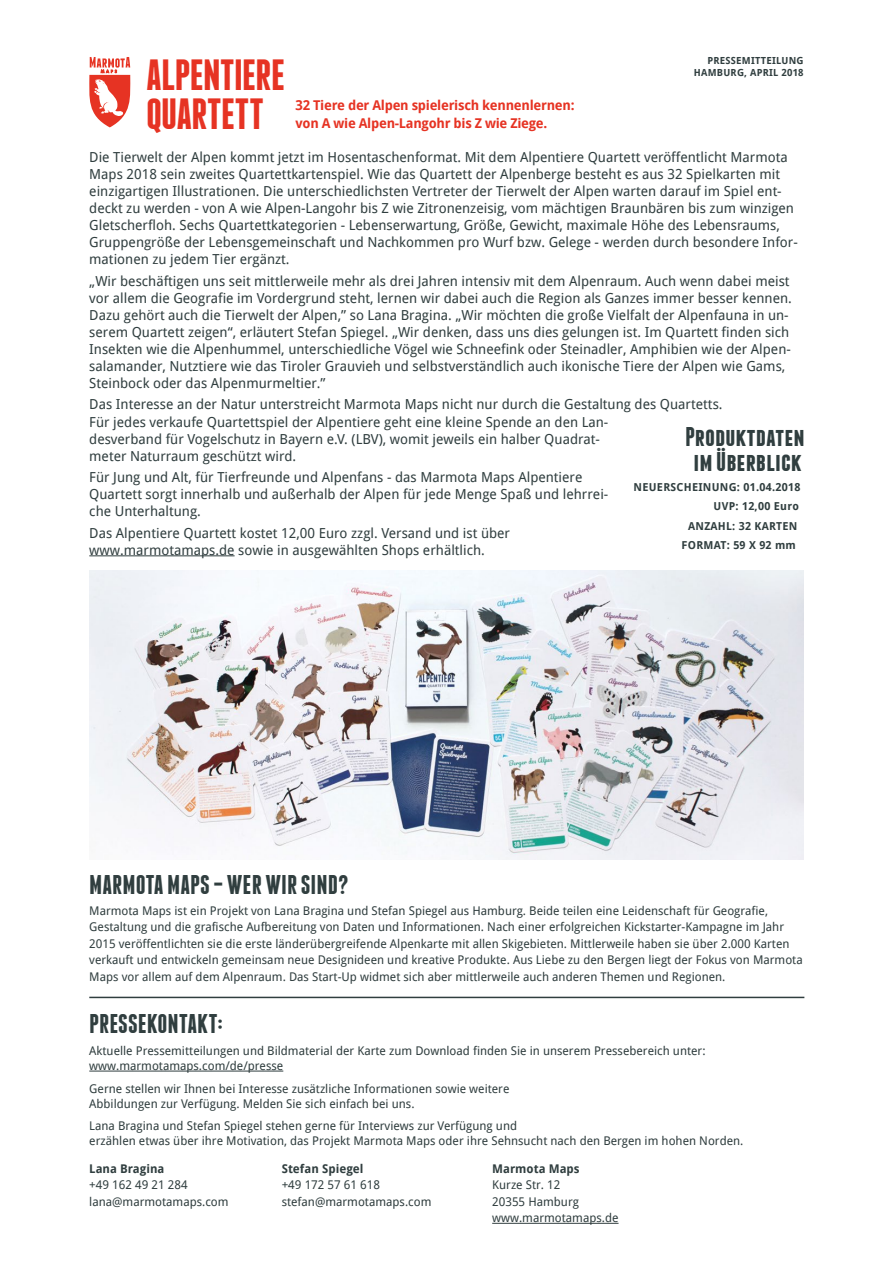
<style>
.page{position:relative;width:893px;height:1263px;background:#fff}
.page>*{position:absolute;margin:0;border:0;box-sizing:border-box;transform-origin:0 0}
.t1{font:700 43.5px/39px "Franchise";letter-spacing:-.025em;color:#e63323}
.t2{font:700 27px/25.5px "Franchise";color:#303e3f;text-align:center}
.t3{font:13.8px/17.1px "Droid Sans";color:#303e3f}
.t4{font:700 13.5px/18px "Droid Sans";letter-spacing:-.02em;color:#e63323}
.t5{font:12px/16.5px "Droid Sans";color:#303e3f}
.t6{font:700 12px "Droid Sans";color:#303e3f}
.t7{font:700 10.95px "Droid Sans";letter-spacing:.025em;color:#303e3f}
.t8{font:700 9.75px/12px "Droid Sans";letter-spacing:.025em;color:#303e3f;text-align:right}
</style>
<div class="page">
<img style="left:89px;top:571px;width:715px;height:288px">
<hr style="left:89px;top:555px;width:146px;height:1px;background:#303e3f">
<hr style="left:89px;top:997px;width:715px;height:1px;background:#303e3f">
<hr style="left:89px;top:1071px;width:194px;height:1px;background:#303e3f">
<hr style="left:492px;top:1223px;width:126px;height:1px;background:#303e3f">
<svg style="left:89px;top:57px;width:42px;height:70px"></svg>
<h1 class="t1" style="left:146px;top:57px;width:141px">ALPENTIERE<br>QUARTETT</h1>
<p class="t4" style="left:296px;top:97px;width:280px">32 Tiere der Alpen spielerisch kennenlernen: von A wie Alpen-Langohr bis Z wie Ziege.</p>
<p class="t8" style="left:694px;top:55px;width:111px">PRESSEMITTEILUNG<br>HAMBURG, APRIL 2018</p>
<p class="t3" style="left:89px;top:148px;width:710px">Die Tierwelt der Alpen kommt jetzt im Hosentaschenformat. Mit dem Alpentiere Quartett veröffentlicht Marmota Maps 2018 sein zweites Quartettkartenspiel. Wie das Quartett der Alpenberge besteht es aus 32 Spielkarten mit einzigartigen Illustrationen. Die unterschiedlichsten Vertreter der Tierwelt der Alpen warten darauf im Spiel ent&shy;deckt zu werden - von A wie Alpen-Langohr bis Z wie Zitronenzeisig, vom mächtigen Braunbären bis zum winzigen Gletscherfloh. Sechs Quartettkategorien - Lebenserwartung, Größe, Gewicht, maximale Höhe des Lebensraums, Gruppengröße der Lebensgemeinschaft und Nachkommen pro Wurf bzw. Gelege - werden durch besondere Infor&shy;mationen zu jedem Tier ergänzt.</p>
<p class="t3" style="left:89px;top:272px;width:704px">„Wir beschäftigen uns seit mittlerweile mehr als drei Jahren intensiv mit dem Alpenraum. Auch wenn dabei meist vor allem die Geografie im Vordergrund steht, lernen wir dabei auch die Region als Ganzes immer besser kennen.<br>Dazu gehört auch die Tierwelt der Alpen,” so Lana Bragina. „Wir möchten die große Vielfalt der Alpenfauna in un&shy;serem Quartett zeigen“, erläutert Stefan Spiegel. „Wir denken, dass uns dies gelungen ist. Im Quartett finden sich Insekten wie die Alpenhummel, unterschiedliche Vögel wie Schneefink oder Steinadler, Amphibien wie der Alpen&shy;salamander, Nutztiere wie das Tiroler Grauvieh und selbstverständlich auch ikonische Tiere der Alpen wie Gams, Steinbock oder das Alpenmurmeltier.”</p>
<p class="t3" style="left:89px;top:396px;width:635px">Das Interesse an der Natur unterstreicht Marmota Maps nicht nur durch die Gestaltung des Quartetts.<br>Für jedes verkaufe Quartettspiel der Alpentiere geht eine kleine Spende an den Lan-<br>desverband für Vogelschutz in Bayern e.V. (LBV), womit jeweils ein halber Quadrat-<br>meter Naturraum geschützt wird.</p>
<p class="t3" style="left:89px;top:469px;width:520px">Für Jung und Alt, für Tierfreunde und Alpenfans - das Marmota Maps Alpentiere<br>Quartett sorgt innerhalb und außerhalb der Alpen für jede Menge Spaß und lehrrei&shy;che Unterhaltung.</p>
<p class="t3" style="left:89px;top:524px;width:422px">Das Alpentiere Quartett kostet 12,00 Euro zzgl. Versand und ist über www.marmotamaps.de sowie in ausgewählten Shops erhältlich.</p>
<h2 class="t2" style="left:685px;top:425px;width:121px">Produktdaten im Überblick</h2>
<p class="t7" style="left:634px;top:480px;width:168px">NEUERSCHEINUNG: 01.04.2018</p>
<p class="t7" style="left:714px;top:500px;width:87px">UVP: 12,00 Euro</p>
<p class="t7" style="left:688px;top:519px;width:111px">ANZAHL: 32 KARTEN</p>
<p class="t7" style="left:681px;top:539px;width:116px">FORMAT: 59 X 92 mm</p>
<h2 class="t2" style="left:89px;top:873px;width:261px">MARMOTA MAPS – WER WIR SIND?</h2>
<p class="t5" style="left:89px;top:902px;width:715px">Marmota Maps ist ein Projekt von Lana Bragina und Stefan Spiegel aus Hamburg. Beide teilen eine Leidenschaft für Geografie, Gestaltung und die grafische Aufbereitung von Daten und Informationen. Nach einer erfolgreichen Kickstarter-Kampagne im Jahr 2015 veröffentlichten sie die erste länderübergreifende Alpenkarte mit allen Skigebieten. Mittlerweile haben sie über 2.000 Karten verkauft und entwickeln gemeinsam neue Designideen und kreative Produkte. Aus Liebe zu den Bergen liegt der Fokus von Marmota Maps vor allem auf dem Alpenraum. Das Start-Up widmet sich aber mittlerweile auch anderen Themen und Regionen.</p>
<h2 class="t2" style="left:89px;top:1011px;width:135px">PRESSEKONTAKT:</h2>
<p class="t5" style="left:89px;top:1043px;width:618px;line-height:15px">Aktuelle Pressemitteilungen und Bildmaterial der Karte zum Download finden Sie in unserem Pressebereich unter: www.marmotamaps.com/de/presse</p>
<p class="t5" style="left:89px;top:1081px;width:422px;line-height:15px">Gerne stellen wir Ihnen bei Interesse zusätzliche Informationen sowie weitere<br>Abbildungen zur Verfügung. Melden Sie sich einfach bei uns.</p>
<p class="t5" style="left:89px;top:1119px;width:656px;line-height:15px">Lana Bragina und Stefan Spiegel stehen gerne für Interviews zur Verfügung und<br>erzählen etwas über ihre Motivation, das Projekt Marmota Maps oder ihre Sehnsucht nach den Bergen im hohen Norden.</p>
<p class="t6" style="left:282px;top:1162px;width:83px">Stefan Spiegel</p>
<p class="t5" style="left:282px;top:1177px;width:151px">+49 172 57 61 618 stefan@marmotamaps.com</p>
<p class="t6" style="left:89px;top:1162px;width:77px">Lana Bragina</p>
<p class="t5" style="left:89px;top:1177px;width:141px">+49 162 49 21 284 lana@marmotamaps.com</p>
<p class="t6" style="left:492px;top:1162px;width:89px">Marmota Maps</p>
<p class="t5" style="left:492px;top:1177px;width:128px">Kurze Str. 12<br>20355 Hamburg www.marmotamaps.de</p>
</div>
